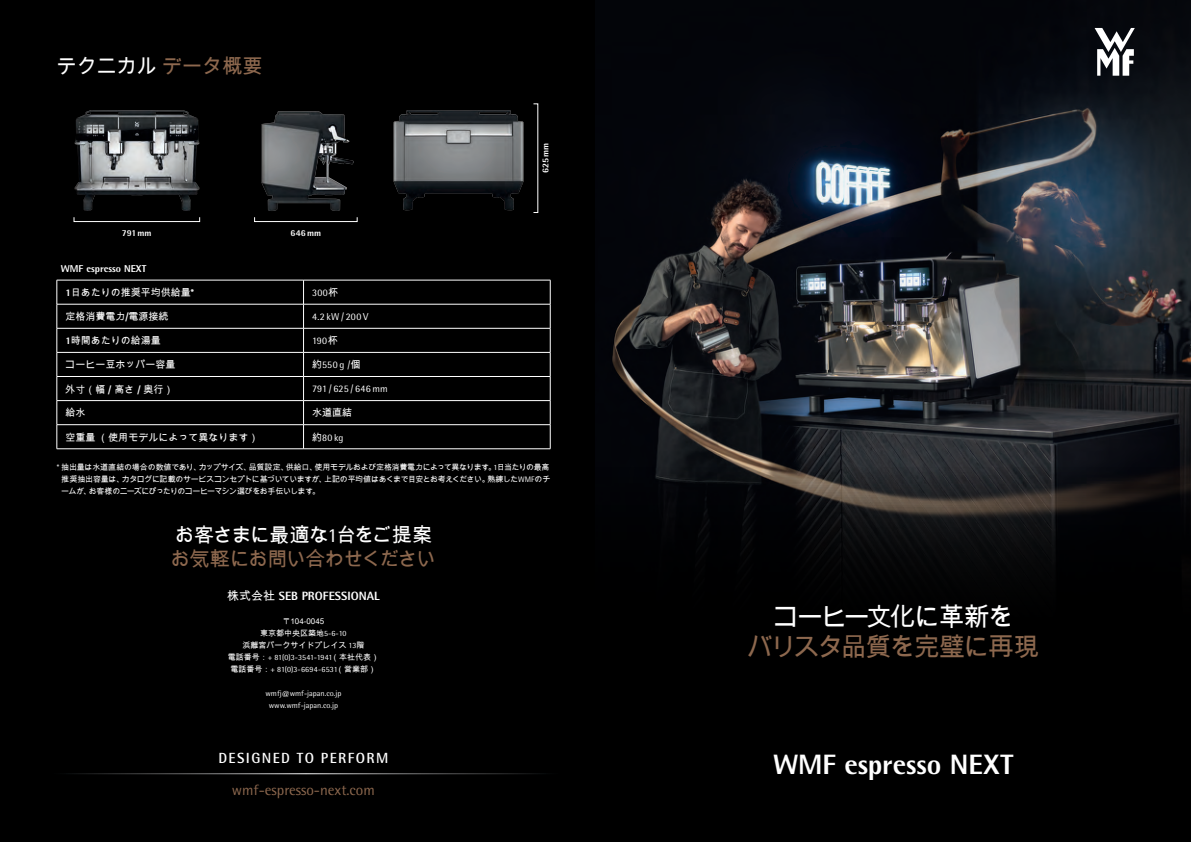
<style>
.page{position:relative;width:1191px;height:842px;background:#fff}
.page>*{position:absolute;margin:0;border:0;box-sizing:border-box;transform-origin:0 0}
.t1{font:700 28px "WMF Rotis";color:#fff}
.t2{font:26px "Arial Unicode MS";letter-spacing:-.065em;color:#8d684e}
.t3{font:26px "Arial Unicode MS";letter-spacing:-.075em;color:#fff}
.t4{font:20px/24px "Arial Unicode MS";letter-spacing:-.05em;color:#8d684e}
.t5{font:20px "Arial Unicode MS";color:#fff}
.t6{font:15px "WMF Rotis";color:#8d684e}
.t7{font:500 14.7px "WMF Rotis";letter-spacing:.095em;color:#fff}
.t8{font:700 12px "WMF Rotis";color:#fff}
.t9{font:10px "Arial Unicode MS";color:#fff}
.t10{font:10px "WMF Rotis";letter-spacing:.03em;color:#fff}
.t11{font:700 10px "WMF Rotis";color:#fff}
.t12{font:700 9px "WMF Rotis";letter-spacing:.005em;color:#fff}
.t13{font:8px/12px "Arial Unicode MS";letter-spacing:-.03em;color:#fff;text-align:justify}
.t14{font:8px/12px "WMF Rotis";color:#fff;text-align:center}
.t15{font:8px/12px "Arial Unicode MS";color:#fff;text-align:center}
.s1{color:#8d684e}
.s2{font-family:"WMF Rotis";font-weight:700}
.s3{font-family:"Arial Unicode MS"}
.s4{font-family:"WMF Rotis"}
.s5{color:#fff}
.s6{font-family:"WMF Rotis";color:#fff}
.s7{font-family:"Arial Unicode MS";font-weight:400}
</style>
<div class="page">
<div style="left:595px;top:0;width:596px;height:842px;background:#000"></div>
<div style="left:0;top:0;width:595px;height:842px;background:#000"></div>
<img style="left:607px;top:0;width:584px;height:566px">
<img style="left:393px;top:111px;width:131px;height:100px">
<img style="left:74px;top:110px;width:126px;height:101px">
<img style="left:261px;top:111px;width:97px;height:109px">
<svg style="left:1094px;top:28px;width:40px;height:48px"></svg>
<div style="left:74px;top:217px;width:126px;height:5px;border:1px solid #fff"></div>
<div style="left:254px;top:217px;width:103px;height:5px;border:1px solid #fff"></div>
<hr style="left:57px;top:280px;width:246px;height:1px;background:#fff">
<hr style="left:303px;top:280px;width:247px;height:1px;background:#fff">
<hr style="left:57px;top:304px;width:246px;height:1px;background:#fff">
<hr style="left:303px;top:304px;width:247px;height:1px;background:#fff">
<hr style="left:57px;top:328px;width:246px;height:1px;background:#fff">
<hr style="left:303px;top:328px;width:247px;height:1px;background:#fff">
<hr style="left:57px;top:352px;width:246px;height:1px;background:#fff">
<hr style="left:303px;top:352px;width:247px;height:1px;background:#fff">
<hr style="left:57px;top:376px;width:246px;height:1px;background:#fff">
<hr style="left:303px;top:376px;width:247px;height:1px;background:#fff">
<hr style="left:57px;top:400px;width:246px;height:1px;background:#fff">
<hr style="left:303px;top:400px;width:247px;height:1px;background:#fff">
<hr style="left:57px;top:424px;width:246px;height:1px;background:#fff">
<hr style="left:303px;top:424px;width:247px;height:1px;background:#fff">
<hr style="left:57px;top:449px;width:246px;height:1px;background:#fff">
<hr style="left:303px;top:449px;width:247px;height:1px;background:#fff">
<svg style="left:57px;top:280px;width:1px;height:169px"></svg>
<svg style="left:550px;top:280px;width:1px;height:169px"></svg>
<svg style="left:303px;top:280px;width:1px;height:169px"></svg>
<hr style="left:48px;top:773px;width:510px;height:1px;background:#fff">
<h3 class="t5" style="left:57px;top:52px;width:207px">テクニカル<span class="s1">データ概要</span></h3>
<p class="t12" style="left:122px;top:227px;width:31px">791mm</p>
<p class="t12" style="left:291px;top:227px;width:32px">646mm</p>
<p class="t11" style="left:61px;top:262px;width:87px">WMF espresso NEXT</p>
<p class="t9" style="left:65px;top:285px;width:130px"><span class="s2">1</span>日あたりの推奨平均供給量<span class="s2">*</span></p>
<p class="t10" style="left:312px;top:287px;width:28px">300<span class="s3">杯</span></p>
<p class="t9" style="left:65px;top:309px;width:105px">定格消費電力<span class="s2">/</span>電源接続</p>
<p class="t10" style="left:312px;top:311px;width:58px">4.2 kW / 200 V</p>
<p class="t9" style="left:65px;top:333px;width:97px"><span class="s2">1</span>時間あたりの給湯量</p>
<p class="t10" style="left:312px;top:335px;width:27px">190<span class="s3">杯</span></p>
<p class="t9" style="left:65px;top:357px;width:111px">コーヒー豆ホッパー容量</p>
<p class="t10" style="left:312px;top:359px;width:50px"><span class="s3">約</span>550 g /<span class="s3">個</span></p>
<p class="t9" style="left:65px;top:382px;width:110px">外寸（幅 <span class="s2">/</span> 高さ <span class="s2">/</span> 奥行）</p>
<p class="t10" style="left:312px;top:383px;width:77px">791 / 625 / 646 mm</p>
<p class="t9" style="left:65px;top:405px;width:21px">給水</p>
<p class="t9" style="left:312px;top:405px;width:41px">水道直結</p>
<p class="t9" style="left:65px;top:430px;width:194px">空重量（使用モデルによって異なります）</p>
<p class="t10" style="left:312px;top:431px;width:33px"><span class="s3">約</span>80 kg</p>
<p class="t12" style="left:539px;top:173px;width:32px;rotate:-90deg">625mm</p>
<p class="t13" style="left:61px;top:461px;width:490px;text-indent:-5px"><span class="s4">*</span> 抽出量は水道直結の場合の数値であり、カップサイズ、品質設定、供給口、使用モデルおよび定格消費電力によって異なります。<span class="s4">1</span>日当たりの最高推奨抽出容量は、カタログに記載のサービスコンセプトに基づいていますが、上記の平均値はあくまで目安とお考えください。熟練した<span class="s4">WMF</span>のチームが、お客様のニーズにぴったりのコーヒーマシン選びをお手伝いします。</p>
<h3 class="t4" style="left:171px;top:522px;width:267px"><span class="s5">お客さまに最適な</span><span class="s6">1</span><span class="s5">台をご提案</span>お気軽にお問い合わせください</h3>
<h3 class="t8" style="left:227px;top:589px;width:154px"><span class="s7">株式会社</span> SEB PROFESSIONAL</h3>
<p class="t15" style="left:242px;top:615px;width:124px">〒104-0045<br>東京都中央区築地<span class="s4">5-6-10<br></span>浜離宮パークサイドプレイス <span class="s4">13</span>階</p>
<p class="t14" style="left:228px;top:651px;width:153px"><span class="s3">電話番号：</span>+ 81(0)3-3541-1941<span class="s3">（本社代表）電話番号：</span>+ 81(0)3-6694-6531<span class="s3">（営業部）</span></p>
<p class="t14" style="left:265px;top:687px;width:77px">wmfj@wmf-japan.co.jp www.wmf-japan.co.jp</p>
<h3 class="t7" style="left:218px;top:749px;width:171px">DESIGNED TO PERFORM</h3>
<h3 class="t6" style="left:232px;top:781px;width:144px">wmf-espresso-next.com</h3>
<h2 class="t3" style="left:773px;top:598px;width:242px">コーヒー文化に革新を</h2>
<h2 class="t2" style="left:747px;top:628px;width:294px">バリスタ品質を完璧に再現</h2>
<h1 class="t1" style="left:773px;top:747px;width:242px">WMF espresso NEXT</h1>
</div>
